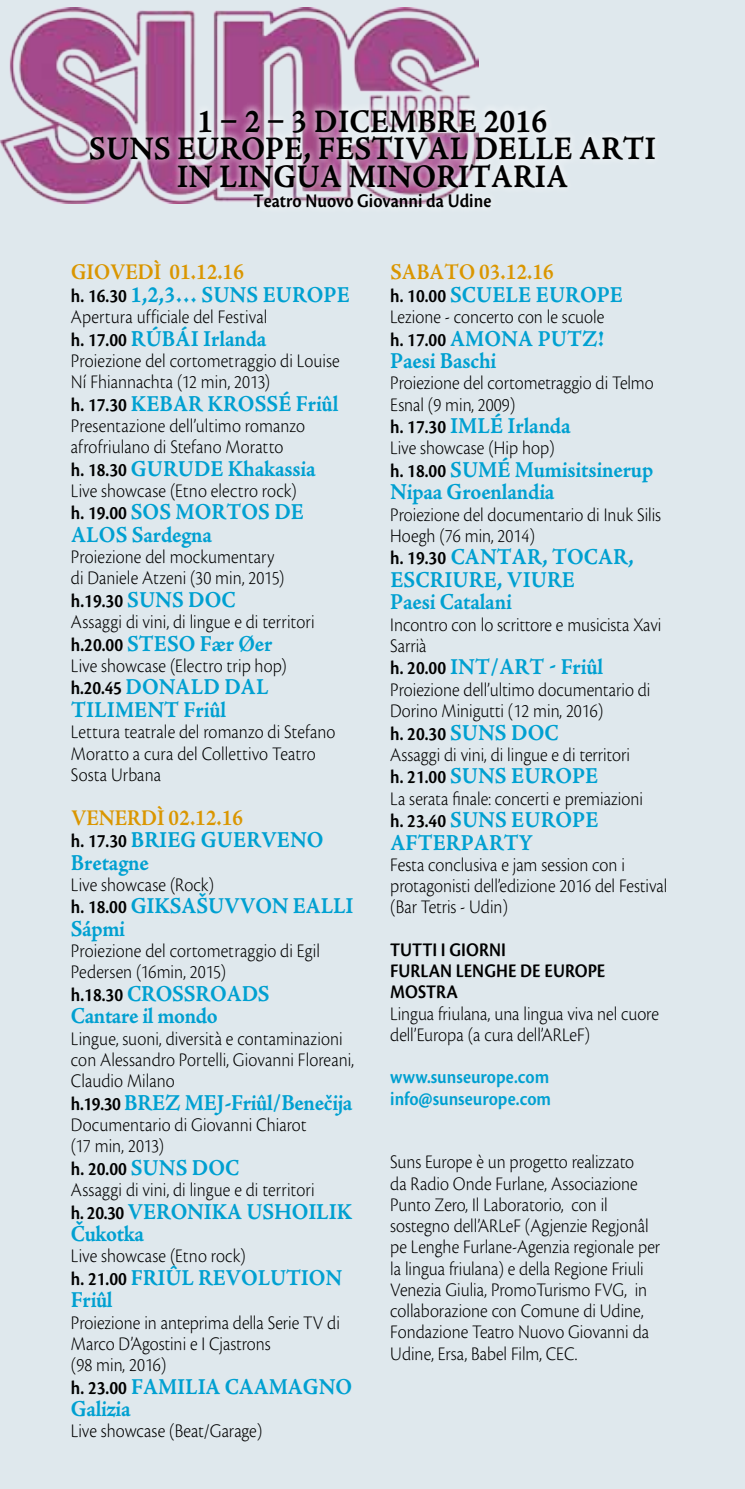
<style>
.page{position:relative;width:745px;height:1489px;background:#fff}
.page>*{position:absolute;margin:0;border:0;box-sizing:border-box;transform-origin:0 0}
.t1{font:32.5px/27.5px "Adobe Jenson Pro Bold Capt";letter-spacing:.005em;color:#000;scale:.9 1}
.t2{font:22.5px/22.5px "Adobe Jenson Pro Bold Capt";letter-spacing:-.005em;color:#00a0d1;scale:.9 1}
.t3{font:700 22.5px "Adobe Jenson Pro";letter-spacing:.005em;color:#da9600;scale:.9 1}
.t4{font:300 20px/21.2px "Cronos Pro";color:#000;scale:.9 1}
.t5{font:600 20px/21.2px "Cronos Pro";color:#000;scale:.9 1}
.t6{font:600 20px/21.2px "Cronos Pro";color:#00a0d1;scale:.9 1}
.s1{font-family:"Cronos Pro";font-weight:600;font-size:20px;color:#000}
.s2{font-weight:600}
.s3{font-family:"Adobe Jenson Pro Bold Capt";font-weight:400;font-size:22.5px;color:#00a0d1}
</style>
<div class="page">
<div style="left:0;top:0;width:744px;height:1488px;background:#dfe8ed"></div>
<img style="left:0;top:7px;width:478px;height:197px">
<svg style="left:83px;top:102px;width:571px;height:105px"></svg>
<h1 class="t1" style="left:197px;top:108px;width:239px">1 – 2 – 3 dicembr</h1>
<h1 class="t1" style="left:457px;top:108px;width:101px">e 2016</h1>
<h1 class="t1" style="left:89px;top:136px;width:24px">SUNS</h1>
<h1 class="t1" style="left:177px;top:136px;width:533px">EUROPE, Festival delle arti in ling ua minoritaria</h1>
<p class="t5" style="left:253px;top:190px;width:265px">Teatro Nuovo Giovanni da Udine</p>
<p class="t3" style="left:71px;top:259px;width:193px">GIOVEDì 01.12.16</p>
<p class="t2" style="left:71px;top:284px;width:162px"><span class="s1">h. 16.30</span> 1,2,3… SUNS</p>
<p class="t2" style="left:262px;top:284px;width:96px">EUROPE</p>
<p class="t4" style="left:71px;top:306px;width:220px">Apertura ufficiale del Festival</p>
<p class="t2" style="left:71px;top:328px;width:219px"><span class="s1">h. 17.00</span> RÚBÁI Irlanda</p>
<p class="t4" style="left:71px;top:350px;width:300px">Proiezione del cortometraggio di Louise<br>Ní Fhiannachta (12 min, 2013)</p>
<p class="t2" style="left:71px;top:393px;width:298px"><span class="s1">h. 17.30</span> KEBAR KROSSÉ Friûl</p>
<p class="t4" style="left:71px;top:414px;width:261px">Presentazione dell’ultimo romanzo afrofriulano di Stefano Moratto<br><span class="s2">h. 18.30</span> <span class="s3">GURUDE</span></p>
<p class="t2" style="left:228px;top:458px;width:99px">Khakassia</p>
<p class="t4" style="left:71px;top:479px;width:252px;line-height:22.5px">Live showcase (Etno electro rock) <span class="s2">h. 19.00</span> <span class="s3">SOS</span></p>
<p class="t2" style="left:175px;top:501px;width:74px">MORTOS</p>
<p class="t2" style="left:274px;top:501px;width:17px">DE</p>
<p class="t2" style="left:71px;top:524px;width:33px">ALOS</p>
<p class="t2" style="left:132px;top:524px;width:91px">Sardegna</p>
<p class="t4" style="left:71px;top:546px;width:239px">Proiezione del mockumentary di Daniele Atzeni (30 min, 2015) <span class="s2">h.19.30</span> <span class="s3">SUNS</span></p>
<p class="t2" style="left:188px;top:589px;width:54px">DO C</p>
<p class="t4" style="left:71px;top:610px;width:272px;line-height:22.5px">Assaggi di vini, di lingue e di territori <span class="s2">h.20.00</span> <span class="s3">STESO</span></p>
<p class="t2" style="left:200px;top:633px;width:82px">Fær Øer</p>
<p class="t4" style="left:71px;top:654px;width:241px;line-height:22.5px">Live showcase (Electro trip hop) <span class="s2">h.20.45</span> <span class="s3">DON</span></p>
<p class="t2" style="left:175px;top:676px;width:104px">ALD DAL</p>
<p class="t2" style="left:71px;top:699px;width:13px">TILI</p>
<p class="t2" style="left:115px;top:699px;width:39px">MENT</p>
<p class="t2" style="left:183px;top:699px;width:49px">Friûl</p>
<p class="t4" style="left:71px;top:721px;width:295px">Lettura teatrale del romanzo di Stefano<br>Moratto a cura del Collettivo Teatro<br>Sosta Urbana</p>
<p class="t3" style="left:71px;top:804px;width:192px">VENERDì 02.12.16</p>
<p class="t2" style="left:71px;top:829px;width:247px"><span class="s1">h. 17.30</span> BRIEG GUERVENO<br>Bretagne</p>
<p class="t4" style="left:71px;top:873px;width:160px">Live showcase (Rock)</p>
<p class="t2" style="left:71px;top:895px;width:290px"><span class="s1">h. 18.00</span> GIKSAŠUVVON EALLI<br>Sápmi</p>
<p class="t4" style="left:71px;top:940px;width:278px">Proiezione del cortometraggio di Egil<br>Pedersen (16min, 2015)</p>
<p class="t2" style="left:71px;top:983px;width:205px"><span class="s1">h.18.30</span> CROSSROADS<br>Cantare il mondo</p>
<p class="t4" style="left:71px;top:1027px;width:316px">Lingue, suoni, diversità e contaminazioni con Alessandro Portelli, Giovanni Floreani,<br>Claudio Milano</p>
<p class="t2" style="left:71px;top:1091px;width:314px"><span class="s1">h.19.30</span> BREZ MEJ-Friûl/Benečija</p>
<p class="t4" style="left:71px;top:1113px;width:263px">Documentario di Giovanni Chiarot (17 min, 2013)<br><span class="s2">h. 20.00</span> <span class="s3">SUNS</span></p>
<p class="t2" style="left:192px;top:1156px;width:54px">DO C</p>
<p class="t4" style="left:71px;top:1178px;width:272px">Assaggi di vini, di lingue e di territori</p>
<p class="t2" style="left:71px;top:1200px;width:259px"><span class="s1">h. 20.30</span> VERONIKA USHOILI</p>
<p class="t2" style="left:336px;top:1200px;width:19px">K</p>
<p class="t2" style="left:71px;top:1223px;width:83px">Čukotka</p>
<p class="t4" style="left:71px;top:1245px;width:195px">Live showcase (Etno rock)</p>
<p class="t2" style="left:71px;top:1266px;width:206px"><span class="s1">h. 21.00</span> FRIÛL REVOLUTION<br>Friûl</p>
<p class="t4" style="left:71px;top:1311px;width:300px">Proiezione in anteprima della Serie TV di<br>Marco D’Agostini e I Cjastrons<br>(98 min, 2016)</p>
<p class="t2" style="left:71px;top:1375px;width:294px"><span class="s1">h. 23.00</span> FAMILIA CAAMAGNO<br>Galizia</p>
<p class="t4" style="left:71px;top:1420px;width:214px">Live showcase (Beat/Garage)</p>
<p class="t3" style="left:390px;top:259px;width:183px">SABATO 03.12.16</p>
<p class="t5" style="left:390px;top:285px;width:112px">h. 10.00 <span class="s3">SCUELE</span></p>
<p class="t2" style="left:535px;top:284px;width:96px">EUROPE</p>
<p class="t4" style="left:390px;top:306px;width:239px">Lezione - concerto con le scuole</p>
<p class="t2" style="left:390px;top:328px;width:239px"><span class="s1">h. 17.00</span> AMONA PUTZ!<br>Paesi Baschi</p>
<p class="t4" style="left:390px;top:372px;width:294px">Proiezione del cortometraggio di Telmo<br>Esnal (9 min, 2009)</p>
<p class="t2" style="left:390px;top:415px;width:202px"><span class="s1">h. 17.30</span> IMLÉ Irlanda</p>
<p class="t4" style="left:390px;top:437px;width:184px">Live showcase (Hip hop)</p>
<p class="t2" style="left:390px;top:459px;width:293px"><span class="s1">h. 18.00</span> SUMÉ Mumisitsinerup<br>Nipaa Groenlandia</p>
<p class="t4" style="left:390px;top:503px;width:302px">Proiezione del documentario di Inuk Silis<br>Hoegh (76 min, 2014)</p>
<p class="t2" style="left:390px;top:546px;width:272px"><span class="s1">h. 19.30</span> CANTAR, TOCAR,<br>ES CRIURE, VIURE<br>Paesi Catalani</p>
<p class="t4" style="left:390px;top:613px;width:302px">Incontro con lo scrittore e musicista Xavi<br>Sarrià</p>
<p class="t2" style="left:390px;top:656px;width:238px"><span class="s1">h. 20.00</span> INT/ART - Friûl</p>
<p class="t4" style="left:390px;top:678px;width:290px">Proiezione dell’ultimo documentario di<br>Dorino Minigutti (12 min, 2016)<br><span class="s2">h. 20.30</span> <span class="s3">SUNS</span></p>
<p class="t2" style="left:511px;top:721px;width:54px">DO C</p>
<p class="t4" style="left:390px;top:743px;width:267px;line-height:22.5px">Assaggi di vini, di lingue e di territori <span class="s2">h. 21.00</span> <span class="s3">SUNS</span></p>
<p class="t2" style="left:511px;top:765px;width:96px">EUROPE</p>
<p class="t4" style="left:390px;top:787px;width:282px;line-height:22.5px">La serata finale: concerti e premiazioni <span class="s2">h. 23.40</span> <span class="s3">SUNS</span></p>
<p class="t2" style="left:390px;top:809px;width:231px;text-indent:121px">EUROPE<br>AFTERPARTY</p>
<p class="t4" style="left:390px;top:853px;width:309px">Festa conclusiva e jam session con i protagonisti dell’edizione 2016 del Festival (Bar Tetris - Udin)</p>
<p class="t5" style="left:390px;top:939px;width:239px">TUTTI I GIORNI<br>FURLAN LENGHE DE EUROPE<br>MOSTRA</p>
<p class="t4" style="left:390px;top:1002px;width:300px">Lingua friulana, una lingua viva nel cuore dell’Europa (a cura dell’ARLeF)</p>
<p class="t6" style="left:390px;top:1066px;width:180px">www.sunseurope.com info@sunseurope.com</p>
<p class="t4" style="left:390px;top:1151px;width:301px">Suns Europe è un progetto realizzato<br>da Radio Onde Furlane, Associazione Punto Zero, Il Laboratorio, con il sostegno dell’ARLeF (Agjenzie Regjonâl pe Lenghe Furlane-Agenzia regionale per la lingua friulana) e della Regione Friuli Venezia Giulia, PromoTurismo FVG, in collaborazione con Comune di Udine, Fondazione Teatro Nuovo Giovanni da Udine, Ersa, Babel Film, CEC.</p>
</div>
